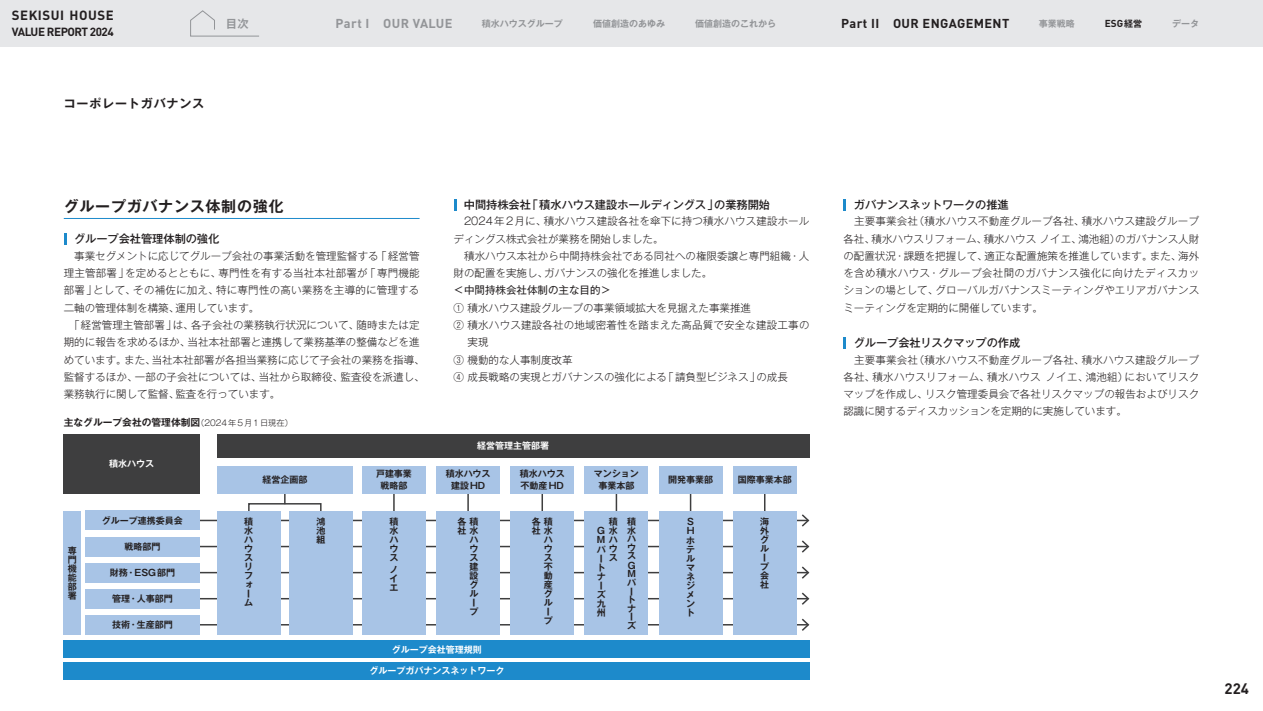
<style>
.page{position:relative;width:1263px;height:711px;background:#fff}
.page>*{position:absolute;margin:0;border:0;box-sizing:border-box;transform-origin:0 0}
.小見出し1_G{font:700 15px "Gothic MB101 Pr 6 N De";letter-spacing:.05em;color:#231f20}
.t1{font:700 15px "DINOT";color:#231f20}
.t2{font:700 13.2px "DINOT";letter-spacing:.04em;color:#231f20}
.t3{font:700 12.75px "DINOT";letter-spacing:.03em;color:#231f20}
.t4{font:700 12.75px "DINOT";letter-spacing:.03em;color:#939598}
.t5{font:700 12px "Gothic MB101 Pr 6 N De";letter-spacing:.07em;color:#231f20}
.t6{font:700 11.7px "DINOT";letter-spacing:-.04em;color:#231f20}
.小見出し3_ESG共通{font:500 11.25px "Gothic MB101 Pr 6 N";letter-spacing:-.01em;color:#231f20}
.t7{font:700 11.25px "Gothic MB101 Pr 6 N De";color:#939598}
.ESG本文2024基本{font:300 10.5px/17.2px "Gothic MB101 Pr 6 N";color:#231f20;text-align:justify}
.ESG本文2024基本-2{font:300 10.5px/17.2px "Gothic MB101 Pr 6 N";letter-spacing:.02em;color:#231f20}
.ESG本文2024基本-3{font:10.5px "Gothic MB101 Pr 6 N";color:#231f20}
.t8{font:700 10.05px "DINOT";color:#231f20}
.表とチャートのタイトル{font:700 9.75px "Gothic MB101 Pr 6 N De";color:#231f20}
._7ptM{font:700 9px/9px "Gothic MB101 Pr 6 N De";color:#231f20}
._7ptM-2{font:700 9px "Gothic MB101 Pr 6 N De";color:#fff}
.t9{font:700 9px "Gothic MB101 Pr 6 N De";color:#939598}
.s1{font-family:"Gothic MB101 Pr 6 N De";font-size:9px}
.s2{font-family:"Gothic MB101 Pr 6 N";font-weight:300;font-size:8.25px}
</style>
<div class="page">
<hr style="left:64px;top:218px;width:356px;height:1px;background:#1d8acb">
<svg style="left:64px;top:233px;width:3px;height:12px"></svg>
<svg style="left:454px;top:199px;width:3px;height:11px"></svg>
<svg style="left:843px;top:199px;width:3px;height:11px"></svg>
<svg style="left:843px;top:337px;width:3px;height:11px"></svg>
<hr style="left:200px;top:519px;width:608px;height:2px;background:#3e3e3f">
<svg style="left:800px;top:514px;width:10px;height:13px"></svg>
<hr style="left:200px;top:545px;width:608px;height:2px;background:#3e3e3f">
<svg style="left:800px;top:540px;width:10px;height:13px"></svg>
<hr style="left:200px;top:571px;width:608px;height:2px;background:#3e3e3f">
<svg style="left:800px;top:566px;width:10px;height:13px"></svg>
<hr style="left:200px;top:597px;width:608px;height:2px;background:#3e3e3f">
<svg style="left:800px;top:592px;width:10px;height:13px"></svg>
<hr style="left:200px;top:623px;width:608px;height:2px;background:#3e3e3f">
<svg style="left:800px;top:618px;width:10px;height:13px"></svg>
<div style="left:64px;top:434px;width:136px;height:59px;background:#3e3e3f"></div>
<div style="left:217px;top:434px;width:592px;height:23px;background:#3e3e3f"></div>
<div style="left:64px;top:661px;width:746px;height:17px;background:#1d8acb"></div>
<div style="left:64px;top:640px;width:746px;height:17px;background:#1d8acb"></div>
<div style="left:85px;top:510px;width:115px;height:19px;background:#a8c4e6"></div>
<div style="left:85px;top:536px;width:115px;height:19px;background:#a8c4e6"></div>
<div style="left:85px;top:562px;width:115px;height:19px;background:#a8c4e6"></div>
<div style="left:85px;top:588px;width:115px;height:19px;background:#a8c4e6"></div>
<div style="left:85px;top:614px;width:115px;height:20px;background:#a8c4e6"></div>
<div style="left:64px;top:510px;width:17px;height:124px;background:#a8c4e6"></div>
<hr style="left:467px;top:486px;width:2px;height:31px;background:#3e3e3f">
<div style="left:436px;top:466px;width:64px;height:27px;background:#a8c4e6"></div>
<div style="left:436px;top:510px;width:64px;height:124px;background:#a8c4e6"></div>
<hr style="left:393px;top:486px;width:2px;height:31px;background:#3e3e3f">
<div style="left:362px;top:466px;width:64px;height:27px;background:#a8c4e6"></div>
<div style="left:362px;top:510px;width:64px;height:124px;background:#a8c4e6"></div>
<hr style="left:541px;top:486px;width:2px;height:31px;background:#3e3e3f">
<div style="left:510px;top:466px;width:64px;height:27px;background:#a8c4e6"></div>
<div style="left:510px;top:510px;width:64px;height:124px;background:#a8c4e6"></div>
<hr style="left:616px;top:486px;width:1px;height:31px;background:#3e3e3f">
<div style="left:584px;top:466px;width:64px;height:27px;background:#a8c4e6"></div>
<div style="left:584px;top:510px;width:64px;height:124px;background:#a8c4e6"></div>
<hr style="left:690px;top:486px;width:1px;height:31px;background:#3e3e3f">
<div style="left:659px;top:466px;width:63px;height:27px;background:#a8c4e6"></div>
<div style="left:659px;top:510px;width:63px;height:124px;background:#a8c4e6"></div>
<hr style="left:764px;top:485px;width:1px;height:32px;background:#3e3e3f">
<div style="left:733px;top:466px;width:64px;height:27px;background:#a8c4e6"></div>
<div style="left:733px;top:510px;width:64px;height:124px;background:#a8c4e6"></div>
<div style="left:248px;top:502px;width:74px;height:14px;border:2px solid #3e3e3f"></div>
<svg style="left:284px;top:493px;width:2px;height:11px"></svg>
<div style="left:289px;top:510px;width:64px;height:124px;background:#a8c4e6"></div>
<div style="left:217px;top:510px;width:64px;height:124px;background:#a8c4e6"></div>
<div style="left:217px;top:466px;width:136px;height:27px;background:#a8c4e6"></div>
<div style="left:0;top:0;width:1263px;height:47px;background:#e6e7e9"></div>
<svg style="left:190px;top:10px;width:69px;height:27px"></svg>
<p class="t2" style="left:12px;top:5px;width:103px">SEKISUI HOUSE</p>
<p class="t6" style="left:12px;top:23px;width:103px">VALUE REPORT 2024</p>
<p class="t7" style="left:226px;top:14px;width:24px">目次</p>
<p class="t4" style="left:336px;top:13px;width:118px">Part I OUR VALUE</p>
<p class="t9" style="left:482px;top:16px;width:82px">積水ハウスグループ</p>
<p class="t9" style="left:593px;top:16px;width:73px">価値創造のあゆみ</p>
<p class="t9" style="left:695px;top:16px;width:82px">価値創造のこれから</p>
<p class="t3" style="left:841px;top:13px;width:170px">Part II OUR ENGAGEMENT</p>
<p class="t9" style="left:1039px;top:16px;width:37px">事業戦略</p>
<p class="t8" style="left:1105px;top:15px;width:39px">ESG<span class="s1">経営</span></p>
<p class="t9" style="left:1172px;top:16px;width:28px">データ</p>
<p class="t5" style="left:64px;top:94px;width:142px">コーポレートガバナンス</p>
<p class="小見出し1_G" style="left:64px;top:194px;width:221px">グループガバナンス体制の強化</p>
<p class="小見出し3_ESG共通" style="left:74px;top:229px;width:147px">グループ会社管理体制の強化</p>
<p class="ESG本文2024基本" style="left:64px;top:246px;width:357px">　事業セグメントに応じてグループ会社の事業活動を管理監督する「経営管理主管部署」を定めるとともに、専門性を有する当社本社部署が「専門機能部署」として、その補佐に加え、特に専門性の高い業務を主導的に管理する二軸の管理体制を構築、運用しています。</p>
<p class="ESG本文2024基本" style="left:64px;top:315px;width:362px;text-align:left">　「経営管理主管部署」は、各子会社の業務執行状況について、随時または定期的に報告を求めるほか、当社本社部署と連携して業務基準の整備などを進めています。また、当社本社部署が各担当業務に応じて子会社の業務を指導、監督するほか、一部の子会社については、当社から取締役、監査役を派遣し、業務執行に関して監督、監査を行っています。</p>
<p class="小見出し3_ESG共通" style="left:464px;top:195px;width:308px">中間持株会社「積水ハウス建設ホールディングス」の業務開始</p>
<p class="ESG本文2024基本" style="left:454px;top:212px;width:357px">　2024年2月に、積水ハウス建設各社を傘下に持つ積水ハウス建設ホールディングス株式会社が業務を開始しました。</p>
<p class="ESG本文2024基本" style="left:454px;top:246px;width:357px">　積水ハウス本社から中間持株会社である同社への権限委譲と専門組織・人財の配置を実施し、ガバナンスの強化を推進しました。</p>
<p class="ESG本文2024基本-3" style="left:454px;top:281px;width:159px">＜中間持株会社体制の主な目的＞</p>
<p class="ESG本文2024基本" style="left:454px;top:298px;width:299px">① 積水ハウス建設グループの事業領域拡大を見据えた事業推進</p>
<p class="ESG本文2024基本-2" style="left:468px;top:315px;width:343px;text-indent:-14px">② 積水ハウス建設各社の地域密着性を踏まえた高品質で安全な建設工事の実現</p>
<p class="ESG本文2024基本" style="left:454px;top:350px;width:120px">③ 機動的な人事制度改革</p>
<p class="ESG本文2024基本" style="left:454px;top:367px;width:336px">④ 成長戦略の実現とガバナンスの強化による「請負型ビジネス」の成長</p>
<p class="表とチャートのタイトル" style="left:64px;top:413px;width:231px">主なグループ会社の管理体制図<span class="s2">（2024年5月1日現在）</span></p>
<p class="_7ptM-2" style="left:109px;top:456px;width:46px">積水ハウス</p>
<p class="_7ptM-2" style="left:477px;top:438px;width:73px">経営管理主管部署</p>
<p class="_7ptM" style="left:446px;top:469px;width:46px">積水ハウス</p>
<p class="_7ptM" style="left:451px;top:481px;width:35px">建設HD</p>
<p class="_7ptM" style="left:458px;top:516px;width:22px">各積社水</p>
<p class="_7ptM" style="left:470px;top:534px;width:10px">ハウス建設グループ</p>
<p class="_7ptM" style="left:520px;top:469px;width:46px">積水ハウス</p>
<p class="_7ptM" style="left:521px;top:481px;width:45px">不動産HD</p>
<p class="_7ptM" style="left:532px;top:516px;width:22px">各積社水</p>
<p class="_7ptM" style="left:544px;top:534px;width:10px">ハウス不動産グループ</p>
<p class="_7ptM" style="left:376px;top:469px;width:37px">戸建事業</p>
<p class="_7ptM" style="left:381px;top:481px;width:28px">戦略部</p>
<p class="_7ptM" style="left:389px;top:516px;width:10px;text-align:justify">積水ハウス</p>
<p class="_7ptM" style="left:389px;top:564px;width:10px;text-align:justify">ノイエ</p>
<p class="_7ptM" style="left:594px;top:469px;width:46px">マンション</p>
<p class="_7ptM" style="left:598px;top:481px;width:37px">事業本部</p>
<p class="_7ptM" style="left:627px;top:516px;width:10px;line-height:8.6px;text-align:justify">積水ハウス</p>
<p class="_7ptM" style="left:627px;top:560px;width:9px;line-height:8.2px">G<br>M</p>
<p class="_7ptM" style="left:627px;top:578px;width:10px;line-height:8.6px">パートナーズ</p>
<p class="_7ptM" style="left:738px;top:475px;width:56px">国際事業本部</p>
<p class="_7ptM" style="left:262px;top:475px;width:46px">経営企画部</p>
<p class="_7ptM" style="left:668px;top:475px;width:46px">開発事業部</p>
<p class="_7ptM" style="left:687px;top:516px;width:9px">S<br>H</p>
<p class="_7ptM" style="left:686px;top:535px;width:10px">ホテルマネジメント</p>
<p class="_7ptM" style="left:102px;top:515px;width:82px">グループ連携委員会</p>
<p class="_7ptM" style="left:124px;top:541px;width:37px">戦略部門</p>
<p class="_7ptM" style="left:110px;top:567px;width:67px">財務・ESG部門</p>
<p class="_7ptM" style="left:112px;top:593px;width:62px">管理・人事部門</p>
<p class="_7ptM" style="left:112px;top:619px;width:62px">技術・生産部門</p>
<p class="_7ptM" style="left:244px;top:516px;width:10px">積水ハウスリフォーム</p>
<p class="_7ptM" style="left:316px;top:516px;width:10px;text-align:justify">鴻池組</p>
<p class="_7ptM" style="left:760px;top:516px;width:10px">海外グループ会社</p>
<p class="_7ptM" style="left:597px;top:516px;width:22px;text-align:right">積<br>G 水<br>M ハウ<br>ス</p>
<p class="_7ptM" style="left:68px;top:545px;width:10px;text-align:justify">専門機能部署</p>
<p class="_7ptM" style="left:597px;top:544px;width:10px">パートナーズ九州</p>
<p class="_7ptM-2" style="left:392px;top:641px;width:91px">グループ会社管理規則</p>
<p class="_7ptM-2" style="left:369px;top:662px;width:136px">グループガバナンスネットワーク</p>
<p class="小見出し3_ESG共通" style="left:854px;top:195px;width:156px">ガバナンスネットワークの推進</p>
<p class="ESG本文2024基本" style="left:843px;top:212px;width:357px">　主要事業会社（積水ハウス不動産グループ各社、積水ハウス建設グループ各社、積水ハウスリフォーム、積水ハウス ノイエ、鴻池組）のガバナンス人財の配置状況・課題を把握して、適正な配置施策を推進しています。また、海外を含め積水ハウス・グループ会社間のガバナンス強化に向けたディスカッションの場として、グローバルガバナンスミーティングやエリアガバナンスミーティングを定期的に開催しています。</p>
<p class="小見出し3_ESG共通" style="left:854px;top:333px;width:168px">グループ会社リスクマップの作成</p>
<p class="ESG本文2024基本" style="left:843px;top:350px;width:357px">　主要事業会社（積水ハウス不動産グループ各社、積水ハウス建設グループ各社、積水ハウスリフォーム、積水ハウス ノイエ、鴻池組）においてリスクマップを作成し、リスク管理委員会で各社リスクマップの報告およびリスク認識に関するディスカッションを定期的に実施しています。</p>
<h1 class="t1" style="left:1224px;top:676px;width:26px">224</h1>
</div>
